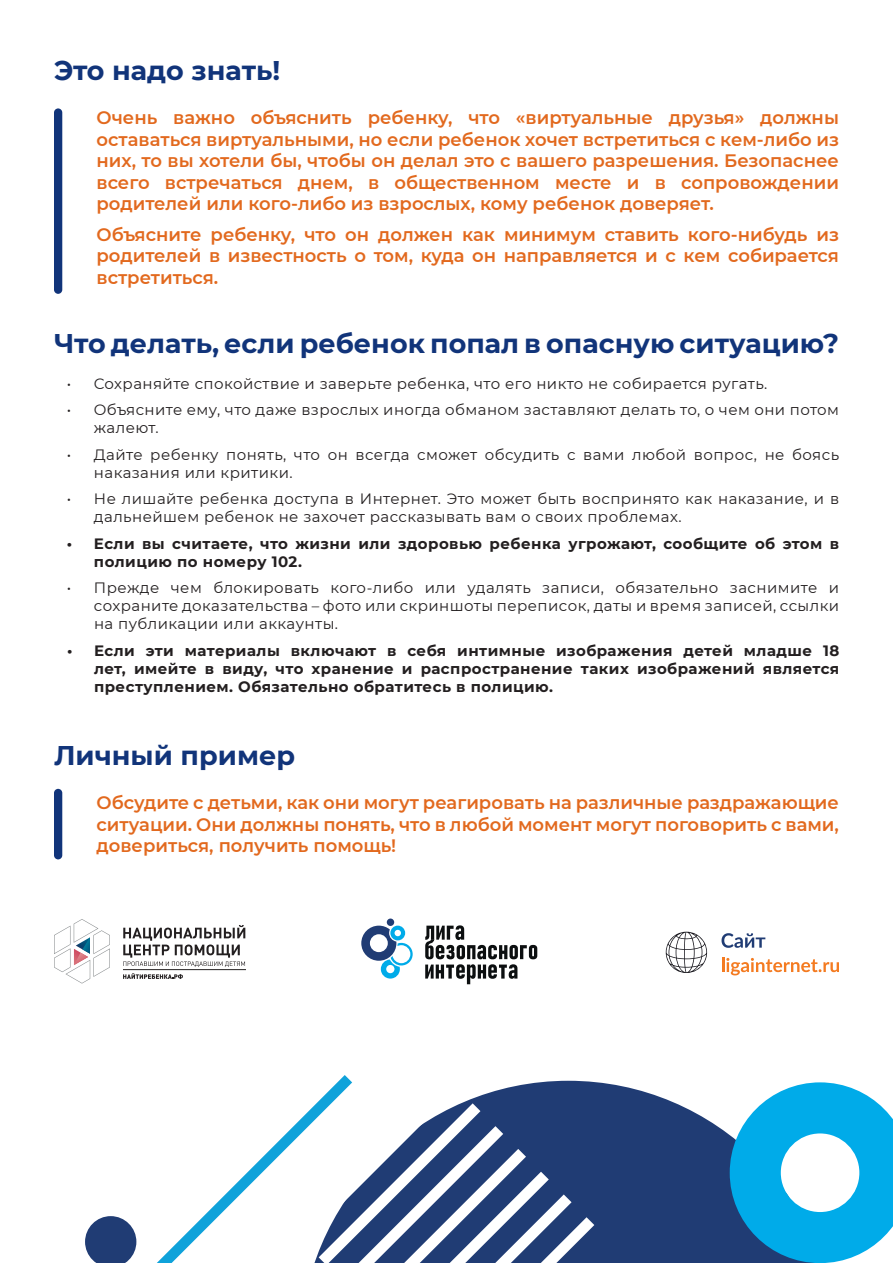
<style>
.page{position:relative;width:893px;height:1263px;background:#fff}
.page>*{position:absolute;margin:0;border:0;box-sizing:border-box;transform-origin:0 0}
.t1{font:700 27px "Montserrat";color:#11347a}
.t2{font:600 18px/21.6px "Montserrat";color:#e2691e;text-align:justify}
.t3{font:15px/18px "Montserrat";letter-spacing:.03em;color:#231f20}
.t4{font:700 15px/18px "Montserrat";letter-spacing:.03em;color:#231f20}
</style>
<div class="page">
<div style="left:54px;top:108px;width:8px;height:186px;background:#11347a;border-radius:4px"></div>
<div style="left:54px;top:789px;width:8px;height:70px;background:#11347a;border-radius:4px"></div>
<svg style="left:54px;top:919px;width:56px;height:64px"></svg>
<svg style="left:123px;top:925px;width:122px;height:42px"></svg>
<svg style="left:123px;top:973px;width:60px;height:6px"></svg>
<hr style="left:123px;top:969px;width:123px;height:1px;background:#231f20">
<svg style="left:425px;top:925px;width:112px;height:59px"></svg>
<svg style="left:361px;top:926px;width:52px;height:52px"></svg>
<div style="left:387px;top:918px;width:7px;height:8px;background:#203c74;border-radius:50%"></div>
<svg style="left:721px;top:933px;width:44px;height:15px"></svg>
<svg style="left:666px;top:932px;width:41px;height:41px"></svg>
<svg style="left:722px;top:958px;width:117px;height:17px"></svg>
<svg style="left:594px;top:1082px;width:136px;height:181px;background:#375082"></svg>
<svg style="left:85px;top:1216px;width:51px;height:47px"></svg>
<svg style="left:157px;top:1075px;width:437px;height:188px"></svg>
<svg style="left:730px;top:1082px;width:163px;height:181px"></svg>
<h1 class="t1" style="left:54px;top:51px;width:228px">Это надо знать!</h1>
<p class="t2" style="left:97px;top:106px;width:744px">Очень важно объяснить ребенку, что «виртуальные друзья» должны оставаться виртуальными, но если ребенок хочет встретиться с кем-либо из них, то вы хотели бы, чтобы он делал это с вашего разрешения. Безопаснее всего встречаться днем, в общественном месте и в сопровождении родителей или кого-либо из взрослых, кому ребенок доверяет.</p>
<p class="t2" style="left:97px;top:222px;width:744px">Объясните ребенку, что он должен как минимум ставить кого-нибудь из родителей в известность о том, куда он направляется и с кем собирается встретиться.</p>
<h1 class="t1" style="left:54px;top:324px;width:786px">Что делать, если ребенок попал в опасную ситуацию?</h1>
<p class="t3" style="left:67px;top:374px;width:702px">• Сохраняйте спокойствие и заверьте ребенка, что его никто не собирается ругать.</p>
<p class="t3" style="left:94px;top:400px;width:747px;text-indent:-27px">• Объясните ему, что даже взрослых иногда обманом заставляют делать то, о чем они потом жалеют.</p>
<p class="t3" style="left:94px;top:445px;width:747px;text-indent:-27px">• Дайте ребенку понять, что он всегда сможет обсудить с вами любой вопрос, не боясь наказания или критики.</p>
<p class="t3" style="left:94px;top:489px;width:747px;text-indent:-27px">• Не лишайте ребенка доступа в Интернет. Это может быть воспринято как наказание, и в дальнейшем ребенок не захочет рассказывать вам о своих проблемах.</p>
<p class="t4" style="left:94px;top:534px;width:747px;text-indent:-27px">• Если вы считаете, что жизни или здоровью ребенка угрожают, сообщите об этом в полицию по номеру 102.</p>
<p class="t3" style="left:94px;top:578px;width:747px;text-align:justify;text-indent:-27px">• Прежде чем блокировать кого-либо или удалять записи, обязательно заснимите и сохраните доказательства – фото или скриншоты переписок, даты и время записей, ссылки на публикации или аккаунты.</p>
<p class="t4" style="left:94px;top:641px;width:747px;text-align:justify;text-indent:-27px">• Если эти материалы включают в себя интимные изображения детей младше 18 лет, имейте в виду, что хранение и распространение таких изображений является преступлением. Обязательно обратитесь в полицию.</p>
<h1 class="t1" style="left:54px;top:736px;width:243px">Личный пример</h1>
<p class="t2" style="left:97px;top:791px;width:744px">Обсудите с детьми, как они могут реагировать на различные раздражающие ситуации. Они должны понять, что в любой момент могут поговорить с вами, довериться, получить помощь!</p>
</div>
